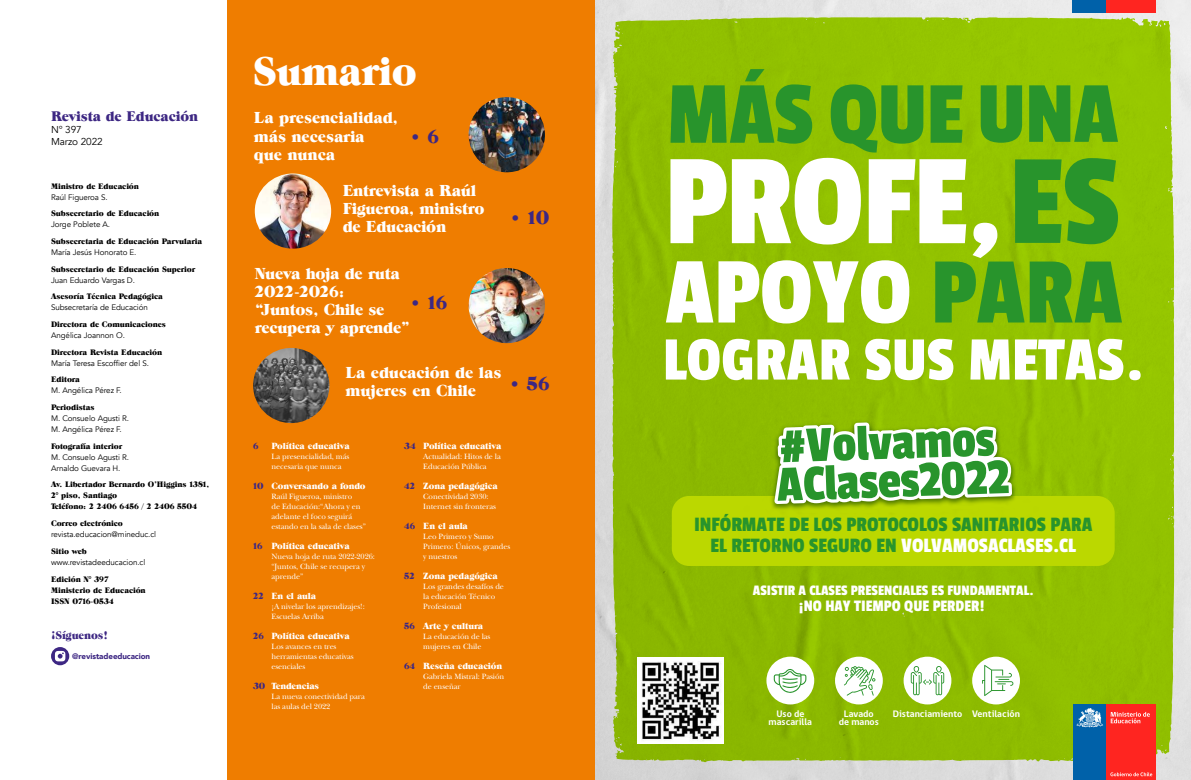
<style>
.page{position:relative;width:1191px;height:780px;background:#fff}
.page>*{position:absolute;margin:0;border:0;box-sizing:border-box;transform-origin:0 0}
.t1{font:40px "Grouch IT Cby BT";letter-spacing:-.01em;color:#fff}
.t2{font:21.4px/20.7px "Passion One";color:#28942c;text-align:center}
.t3{font:19px "Grouch IT Cby BT";color:#3d2783}
.t4{font:16.8px "Passion One";color:#fff}
.t5{font:16px/18px "Grouch IT Cby BT";letter-spacing:-.02em;color:#fff}
.t6{font:15.2px "Passion One";color:#fff}
.t7{font:14px "Grouch IT Cby BT";letter-spacing:-.01em;color:#3d2783}
.t8{font:11px "Grouch IT Cby BT";letter-spacing:-.01em;color:#3d2783}
.t9{font:10px/12px "Avenir";letter-spacing:-.01em;color:#000}
.t10{font:700 9.7px/8.2px "gob CL";color:#fff;text-align:center}
.t11{font:9px "Grouch IT Cby BT";letter-spacing:-.01em;color:#fff}
.t12{font:9px "Grouch IT Cby BT";color:#3d2783}
.t13{font:8px/10px "New Baskerville Std";letter-spacing:-.01em;color:#fff}
.t14{font:8px/11px "Grouch IT Cby BT";letter-spacing:-.01em;color:#000}
.t15{font:8px/11px "Avenir";letter-spacing:-.01em;color:#000}
.t16{font:900 8px "Avenir";letter-spacing:-.01em;color:#3d2783}
.s1{color:#fff}
</style>
<div class="page">
<div style="left:227px;top:0;width:368px;height:780px;background:#ef7d00"></div>
<svg style="left:51px;top:647px;width:18px;height:18px"></svg>
<img style="left:468px;top:268px;width:77px;height:75px">
<img style="left:255px;top:173px;width:76px;height:76px">
<img style="left:468px;top:97px;width:77px;height:75px">
<img style="left:253px;top:348px;width:76px;height:75px">
<img style="left:595px;top:0;width:596px;height:780px">
<svg style="left:612px;top:17px;width:562px;height:745px;background:#91be04"></svg>
<svg style="left:670px;top:69px;width:142px;height:75px;background:#54a619"></svg>
<svg style="left:830px;top:84px;width:93px;height:68px;background:#4fa51b"></svg>
<svg style="left:930px;top:85px;width:32px;height:58px;background:#3d9d23"></svg>
<svg style="left:980px;top:85px;width:42px;height:58px;background:#43a020"></svg>
<svg style="left:1029px;top:85px;width:89px;height:57px;background:#46a11f"></svg>
<svg style="left:666px;top:339px;width:184px;height:41px"></svg>
<svg style="left:865px;top:339px;width:88px;height:41px"></svg>
<svg style="left:970px;top:339px;width:39px;height:40px"></svg>
<svg style="left:1015px;top:339px;width:108px;height:41px"></svg>
<svg style="left:1129px;top:370px;width:11px;height:10px"></svg>
<svg style="left:666px;top:158px;width:456px;height:165px"></svg>
<div style="left:1072px;top:704px;width:34px;height:76px;background:#0061a9"></div>
<div style="left:1106px;top:704px;width:50px;height:76px;background:#ff2520"></div>
<svg style="left:1110px;top:772px;width:42px;height:4px"></svg>
<svg style="left:1110px;top:711px;width:39px;height:12px"></svg>
<svg style="left:1076px;top:708px;width:27px;height:19px"></svg>
<div style="left:1072px;top:0;width:34px;height:12px;background:#0061a9"></div>
<div style="left:1106px;top:0;width:49px;height:12px;background:#ff2520"></div>
<div style="left:766px;top:656px;width:48px;height:48px;background:#fff;border-radius:50%"></div>
<svg style="left:773px;top:669px;width:33px;height:24px"></svg>
<div style="left:835px;top:656px;width:47px;height:48px;background:#fff;border-radius:50%"></div>
<svg style="left:844px;top:666px;width:31px;height:29px"></svg>
<div style="left:903px;top:656px;width:48px;height:48px;background:#fff;border-radius:50%"></div>
<svg style="left:910px;top:666px;width:34px;height:29px"></svg>
<div style="left:972px;top:656px;width:48px;height:48px;background:#fff;border-radius:50%"></div>
<svg style="left:982px;top:665px;width:31px;height:31px"></svg>
<div style="left:672px;top:496px;width:442px;height:70px;background:#bbd800;border-radius:17px"></div>
<img style="left:637px;top:657px;width:87px;height:86px">
<img style="left:738px;top:388px;width:310px;height:122px">
<svg style="left:774px;top:422px;width:238px;height:82px"></svg>
<h3 class="t7" style="left:51px;top:108px;width:148px">Revista de Educación</h3>
<p class="t9" style="left:51px;top:124px;width:53px">N° 397<br>Marzo 2022</p>
<p class="t14" style="left:51px;top:180px;width:89px">Ministro de Educación</p>
<p class="t15" style="left:51px;top:191px;width:58px">Raúl Figueroa S.</p>
<p class="t14" style="left:51px;top:208px;width:110px">Subsecretario de Educación</p>
<p class="t15" style="left:51px;top:219px;width:61px">Jorge Poblete A.</p>
<p class="t14" style="left:51px;top:235px;width:153px">Subsecretaria de Educación Parvularia</p>
<p class="t15" style="left:51px;top:247px;width:87px">María Jesús Honorato E.</p>
<p class="t14" style="left:51px;top:263px;width:146px">Subsecretario de Educación Superior</p>
<p class="t15" style="left:51px;top:274px;width:85px">Juan Eduardo Vargas D.</p>
<p class="t14" style="left:51px;top:291px;width:113px">Asesoría Técnica Pedagógica</p>
<p class="t15" style="left:51px;top:302px;width:98px">Subsecretaría de Educación</p>
<p class="t14" style="left:51px;top:318px;width:116px">Directora de Comunicaciones</p>
<p class="t15" style="left:51px;top:330px;width:75px">Angélica Joannon O.</p>
<p class="t14" style="left:51px;top:346px;width:113px">Directora Revista Educación</p>
<p class="t15" style="left:51px;top:357px;width:99px">María Teresa Escoffier del S.</p>
<p class="t14" style="left:51px;top:374px;width:30px">Editora</p>
<p class="t15" style="left:51px;top:385px;width:72px">M. Angélica Pérez F.</p>
<p class="t14" style="left:51px;top:401px;width:45px">Periodistas</p>
<p class="t15" style="left:51px;top:413px;width:79px">M. Consuelo Agusti R.<br>M. Angélica Pérez F.</p>
<p class="t14" style="left:51px;top:440px;width:73px">Fotografía interior</p>
<p class="t15" style="left:51px;top:451px;width:79px">M. Consuelo Agusti R.<br>Arnaldo Guevara H.</p>
<p class="t14" style="left:51px;top:479px;width:160px">Av. Libertador Bernardo O’Higgins 1381,<br>2° piso, Santiago<br>Teléfono: 2 2406 6456 / 2 2406 5504</p>
<p class="t14" style="left:51px;top:517px;width:73px">Correo electrónico</p>
<p class="t15" style="left:51px;top:529px;width:106px">revista.educacion@mineduc.cl</p>
<p class="t14" style="left:51px;top:545px;width:37px">Sitio web</p>
<p class="t15" style="left:51px;top:556px;width:96px">www.revistadeeducacion.cl</p>
<p class="t14" style="left:51px;top:573px;width:96px">Edición N° 397<br>Ministerio de Educación<br>ISSN 0716-0534</p>
<h3 class="t8" style="left:51px;top:628px;width:58px">¡Síguenos!</h3>
<p class="t16" style="left:72px;top:649px;width:79px">@revistadeeducacion</p>
<h1 class="t1" style="left:252px;top:47px;width:166px">Sumario</h1>
<h3 class="t5" style="left:254px;top:109px;width:146px">La presencialidad, más necesaria<br>que nunca</h3>
<h3 class="t3" style="left:410px;top:125px;width:31px">• 6</h3>
<h3 class="t5" style="left:343px;top:181px;width:143px">Entrevista a Raúl<br>Figueroa, ministro de Educación</h3>
<h3 class="t3" style="left:510px;top:206px;width:41px">• 10</h3>
<h3 class="t5" style="left:255px;top:264px;width:157px">Nueva hoja de ruta<br>2022-2026: “Juntos, Chile se recupera y aprende”</h3>
<h3 class="t3" style="left:410px;top:290px;width:39px">• 16</h3>
<h3 class="t5" style="left:345px;top:363px;width:157px">La educación de las mujeres en Chile</h3>
<h3 class="t3" style="left:509px;top:372px;width:42px">• 56</h3>
<p class="t11" style="left:271px;top:440px;width:80px">Política educativa</p>
<p class="t13" style="left:271px;top:451px;width:79px">La presencialidad, más necesaria que nunca</p>
<p class="t11" style="left:271px;top:480px;width:96px">Conversando a fondo</p>
<p class="t13" style="left:271px;top:491px;width:96px">Raúl Figueroa, ministro<br>de Educación:“Ahora y en adelante el foco seguirá estando en la sala de clases”</p>
<p class="t11" style="left:271px;top:540px;width:80px">Política educativa</p>
<p class="t13" style="left:271px;top:551px;width:105px">Nueva hoja de ruta 2022-2026: “Juntos, Chile se recupera y aprende”</p>
<p class="t11" style="left:271px;top:590px;width:46px">En el aula</p>
<p class="t13" style="left:271px;top:601px;width:95px">¡A nivelar los aprendizajes!:<br>Escuelas Arriba</p>
<p class="t11" style="left:271px;top:630px;width:80px">Política educativa</p>
<p class="t13" style="left:271px;top:641px;width:84px">Los avances en tres herramientas educativas esenciales</p>
<p class="t11" style="left:271px;top:680px;width:49px">Tendencias</p>
<p class="t13" style="left:271px;top:691px;width:95px">La nueva conectividad para las aulas del 2022</p>
<p class="t12" style="left:253px;top:440px;width:7px">6</p>
<p class="t12" style="left:253px;top:480px;width:12px">10</p>
<p class="t12" style="left:253px;top:540px;width:11px">16</p>
<p class="t12" style="left:253px;top:590px;width:12px">22</p>
<p class="t12" style="left:253px;top:630px;width:12px">26</p>
<p class="t12" style="left:253px;top:680px;width:14px">30</p>
<p class="t11" style="left:423px;top:440px;width:80px">Política educativa</p>
<p class="t13" style="left:423px;top:451px;width:79px">Actualidad: Hitos de la<br>Educación Pública</p>
<p class="t11" style="left:423px;top:480px;width:76px">Zona pedagógica</p>
<p class="t13" style="left:423px;top:491px;width:74px">Conectividad 2030:<br>Internet sin fronteras</p>
<p class="t11" style="left:423px;top:520px;width:46px">En el aula</p>
<p class="t13" style="left:423px;top:531px;width:88px">Leo Primero y Sumo<br>Primero: Únicos, grandes y nuestros</p>
<p class="t11" style="left:423px;top:570px;width:76px">Zona pedagógica</p>
<p class="t13" style="left:423px;top:581px;width:82px">Los grandes desafíos de la educación Técnico<br>Profesional</p>
<p class="t11" style="left:423px;top:620px;width:61px">Arte y cultura</p>
<p class="t13" style="left:423px;top:631px;width:69px">La educación de las mujeres en Chile</p>
<p class="t11" style="left:423px;top:660px;width:80px">Reseña educación</p>
<p class="t13" style="left:423px;top:671px;width:83px">Gabriela Mistral: Pasión de enseñar</p>
<p class="t12" style="left:404px;top:440px;width:13px">34</p>
<p class="t12" style="left:404px;top:480px;width:13px">42</p>
<p class="t12" style="left:404px;top:520px;width:13px">46</p>
<p class="t12" style="left:404px;top:570px;width:12px">52</p>
<p class="t12" style="left:404px;top:620px;width:12px">56</p>
<p class="t12" style="left:404px;top:660px;width:13px">64</p>
<h2 class="t2" style="left:694px;top:514px;width:400px">INFÓRMATE DE LOS PROTOCOLOS SANITARIOS PARA<br>EL RETORNO SEGURO EN <span class="s1">VOLVAMOSACLASES.CL</span></h2>
<h3 class="t6" style="left:752px;top:582px;width:282px">ASISTIR A CLASES PRESENCIALES ES FUNDAMENTAL.</h3>
<h3 class="t4" style="left:799px;top:597px;width:187px">¡NO HAY TIEMPO QUE PERDER!</h3>
<p class="t10" style="left:768px;top:709px;width:45px">Uso de mascarilla</p>
<p class="t10" style="left:839px;top:709px;width:42px">Lavado de manos</p>
<p class="t10" style="left:892px;top:709px;width:129px">Distanciamiento Ventilación</p>
</div>
